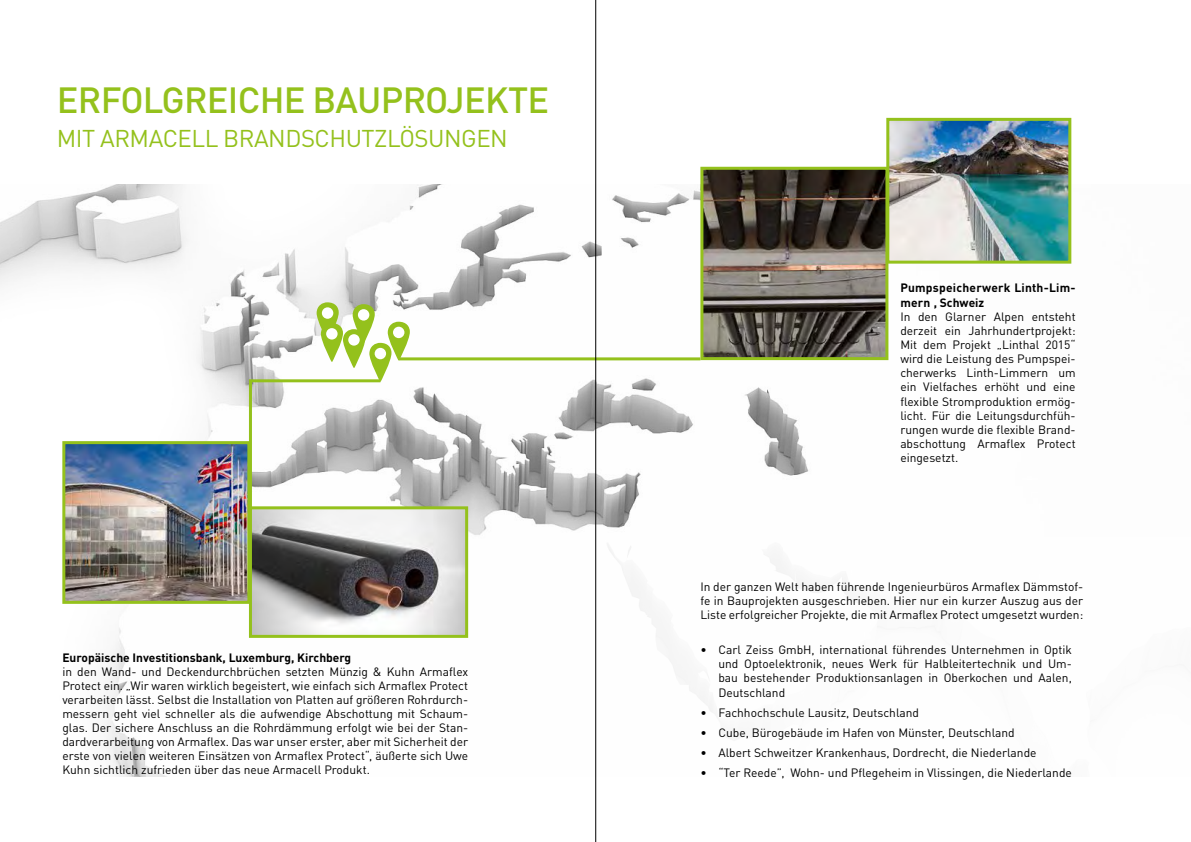
<style>
.page{position:relative;width:1191px;height:842px;background:#fff}
.page>*{position:absolute;margin:0;border:0;box-sizing:border-box;transform-origin:0 0}
.t1{font:500 36px "DIN Pro";letter-spacing:-.02em;color:#94c11c}
.t2{font:24px "DIN Pro";letter-spacing:-.02em;color:#94c11c}
.t3{font:12px/14px "DIN Pro";color:#000;text-align:justify}
.t4{font:700 12px "DIN Pro";color:#000}
.t5{font:700 12px/15px "DIN Pro";letter-spacing:.02em;color:#000}
</style>
<div class="page">
<img style="left:0;top:184px;width:1072px;height:593px">
<svg style="left:316px;top:302px;width:23px;height:39px"></svg>
<div style="left:322px;top:307px;width:11px;height:12px;background:#fff;border-radius:50%"></div>
<svg style="left:352px;top:304px;width:23px;height:39px"></svg>
<div style="left:358px;top:309px;width:11px;height:12px;background:#fff;border-radius:50%"></div>
<svg style="left:320px;top:323px;width:23px;height:39px"></svg>
<div style="left:326px;top:328px;width:11px;height:12px;background:#fff;border-radius:50%"></div>
<svg style="left:369px;top:343px;width:22px;height:39px"></svg>
<div style="left:375px;top:348px;width:11px;height:11px;background:#fff;border-radius:50%"></div>
<hr style="left:249px;top:380px;width:3px;height:194px;background:#94c11c">
<img style="left:66px;top:445px;width:180px;height:155px">
<div style="left:62px;top:441px;width:188px;height:163px;border:3px solid #94c11c"></div>
<hr style="left:249px;top:379px;width:131px;height:3px;background:#94c11c">
<svg style="left:343px;top:329px;width:22px;height:39px"></svg>
<div style="left:348px;top:334px;width:12px;height:12px;background:#fff;border-radius:50%"></div>
<svg style="left:387px;top:322px;width:23px;height:38px"></svg>
<div style="left:393px;top:327px;width:11px;height:11px;background:#fff;border-radius:50%"></div>
<img style="left:704px;top:171px;width:180px;height:185px">
<div style="left:700px;top:167px;width:188px;height:193px;border:3px solid #94c11c"></div>
<img style="left:890px;top:122px;width:177px;height:138px">
<div style="left:886px;top:118px;width:185px;height:146px;border:3px solid #94c11c"></div>
<hr style="left:399px;top:357px;width:301px;height:3px;background:#94c11c">
<img style="left:253px;top:510px;width:211px;height:124px">
<div style="left:249px;top:506px;width:219px;height:132px;border:3px solid #94c11c"></div>
<div style="left:596px;top:537px;width:595px;height:245px;background:#fff"></div>
<hr style="left:595px;top:0;width:1px;height:842px;background:#000">
<h1 class="t1" style="left:57px;top:70px;width:494px">ERFOLGREICHE BAUPROJEKTE</h1>
<h2 class="t2" style="left:57px;top:119px;width:452px">MIT ARMACELL BRANDSCHUTZLÖSUNGEN</h2>
<p class="t4" style="left:62px;top:648px;width:290px">Europäische Investitionsbank, Luxemburg, Kirchberg</p>
<p class="t3" style="left:62px;top:664px;width:407px">in den Wand- und Deckendurchbrüchen setzten Münzig &amp; Kuhn Armaflex Protect ein. „Wir waren wirklich begeistert, wie einfach sich Armaflex Protect verarbeiten lässt. Selbst die Installation von Platten auf größeren Rohrdurch&shy;messern geht viel schneller als die aufwendige Abschottung mit Schaum&shy;glas. Der sichere Anschluss an die Rohrdämmung erfolgt wie bei der Stan&shy;dardverarbeitung von Armaflex. Das war unser erster, aber mit Sicherheit der erste von vielen weiteren Einsätzen von Armaflex Protect“, äußerte sich Uwe Kuhn sichtlich zufrieden über das neue Armacell Produkt.</p>
<p class="t5" style="left:900px;top:279px;width:177px">Pumpspeicherwerk Linth-Lim&shy;mern , Schweiz</p>
<p class="t3" style="left:900px;top:309px;width:177px">In den Glarner Alpen entsteht derzeit ein Jahrhundertprojekt:<br>Mit dem Projekt „Linthal 2015“ wird die Leistung des Pumpspei&shy;cherwerks Linth-Limmern um ein Vielfaches erhöht und eine flexible Stromproduktion ermög&shy;licht. Für die Leitungsdurchfüh&shy;rungen wurde die flexible Brand&shy;abschottung Armaflex Protect eingesetzt.</p>
<p class="t3" style="left:700px;top:578px;width:384px">In der ganzen Welt haben führende Ingenieurbüros Armaflex Dämmstof&shy;fe in Bauprojekten ausgeschrieben. Hier nur ein kurzer Auszug aus der Liste erfolgreicher Projekte, die mit Armaflex Protect umgesetzt wurden:</p>
<p class="t3" style="left:718px;top:641px;width:355px;line-height:14.4px;text-indent:-18px">• Carl Zeiss GmbH, international führendes Unternehmen in Optik und Optoelektronik, neues Werk für Halbleitertechnik und Um&shy;bau bestehender Produktionsanlagen in Oberkochen und Aalen, Deutschland</p>
<p class="t3" style="left:700px;top:704px;width:220px">• Fachhochschule Lausitz, Deutschland</p>
<p class="t3" style="left:700px;top:724px;width:316px">• Cube, Bürogebäude im Hafen von Münster, Deutschland</p>
<p class="t3" style="left:700px;top:744px;width:338px">• Albert Schweitzer Krankenhaus, Dordrecht, die Niederlande</p>
<p class="t3" style="left:700px;top:764px;width:373px">• “Ter Reede”, Wohn- und Pflegeheim in Vlissingen, die Niederlande</p>
</div>
